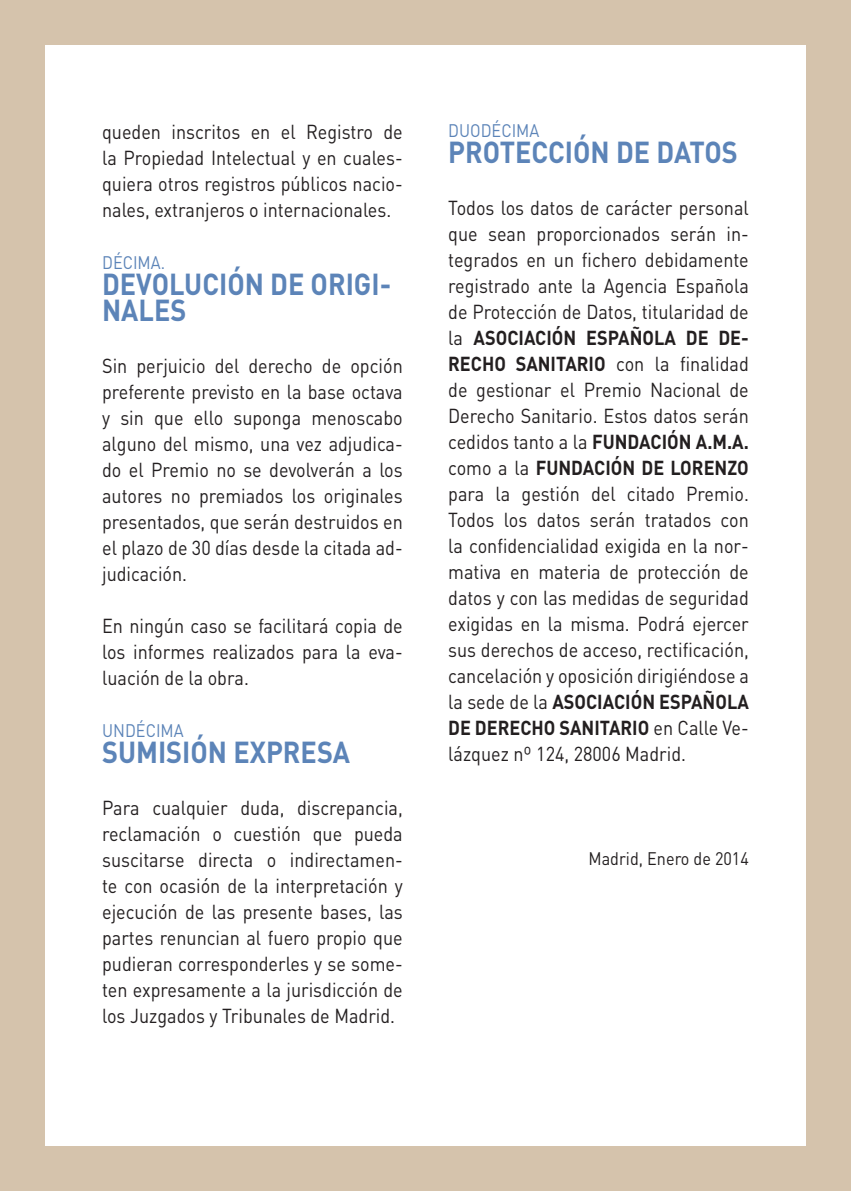
<style>
.page{position:relative;width:851px;height:1191px;background:#fff}
.page>*{position:absolute;margin:0;border:0;box-sizing:border-box;transform-origin:0 0}
.t1{font:700 30px/26px "DIN";color:#5c84b8;scale:.9 1}
.t2{font:20px/26px "DIN";color:#231f20;text-align:justify;scale:.9 1}
.t3{font:18px "DIN";color:#5c84b8;scale:.9 1}
.t4{font:18px "DIN";color:#231f20;scale:.9 1}
.s1{font-weight:700}
</style>
<div class="page">
<div style="left:0;top:0;width:850px;height:1191px;background:#d5c3ac"></div>
<div style="left:45px;top:45px;width:760px;height:1100px;background:#fff"></div>
<p class="t2" style="left:102px;top:118px;width:335px">queden inscritos en el Registro de la Propiedad Intelectual y en cuales&shy;quiera otros registros públicos nacio&shy;nales, extranjeros o internacionales.</p>
<p class="t3" style="left:102px;top:251px;width:72px">DÉCIMA.</p>
<p class="t1" style="left:102px;top:269px;width:322px">DEVOLUCIÓN DE ORIGI-<br>NALES</p>
<p class="t2" style="left:102px;top:352px;width:335px">Sin perjuicio del derecho de opción preferente previsto en la base octava y sin que ello suponga menoscabo alguno del mismo, una vez adjudica&shy;do el Premio no se devolverán a los autores no premiados los originales presentados, que serán destruidos en el plazo de 30 días desde la citada ad&shy;judicación.</p>
<p class="t2" style="left:102px;top:612px;width:335px">En ningún caso se facilitará copia de los informes realizados para la eva&shy;luación de la obra.</p>
<p class="t3" style="left:102px;top:719px;width:92px">UNDÉCIMA</p>
<p class="t1" style="left:102px;top:737px;width:277px">SUMISIÓN EXPRESA</p>
<p class="t2" style="left:102px;top:794px;width:335px">Para cualquier duda, discrepancia, reclamación o cuestión que pueda suscitarse directa o indirectamen&shy;te con ocasión de la interpretación y ejecución de las presente bases, las partes renuncian al fuero propio que pudieran corresponderles y se some&shy;ten expresamente a la jurisdicción de los Juzgados y Tribunales de Madrid.</p>
<p class="t3" style="left:448px;top:119px;width:103px">DUODÉCIMA</p>
<p class="t1" style="left:448px;top:137px;width:323px">PROTECCIÓN DE DATOS</p>
<p class="t2" style="left:448px;top:194px;width:335px">Todos los datos de carácter personal que sean proporcionados serán in&shy;tegrados en un fichero debidamente registrado ante la Agencia Española de Protección de Datos, titularidad de la <span class="s1">ASOCIACIÓN ESPAÑOLA DE DE-RECHO SANITARIO</span> con la finalidad de gestionar el Premio Nacional de Derecho Sanitario. Estos datos serán cedidos tanto a la <span class="s1">FUNDACIÓN A.M.A. </span>como a la <span class="s1">FUNDACIÓN DE LORENZO </span>para la gestión del citado Premio.<br>Todos los datos serán tratados con la confidencialidad exigida en la nor&shy;mativa en materia de protección de datos y con las medidas de seguridad exigidas en la misma. Podrá ejercer sus derechos de acceso, rectificación, cancelación y oposición dirigiéndose a la sede de la <span class="s1">ASOCIACIÓN ESPAÑOLA DE DERECHO SANITARIO</span> en Calle Ve&shy;lázquez nº 124, 28006 Madrid.</p>
<p class="t4" style="left:588px;top:847px;width:179px">Madrid, Enero de 2014</p>
</div>
